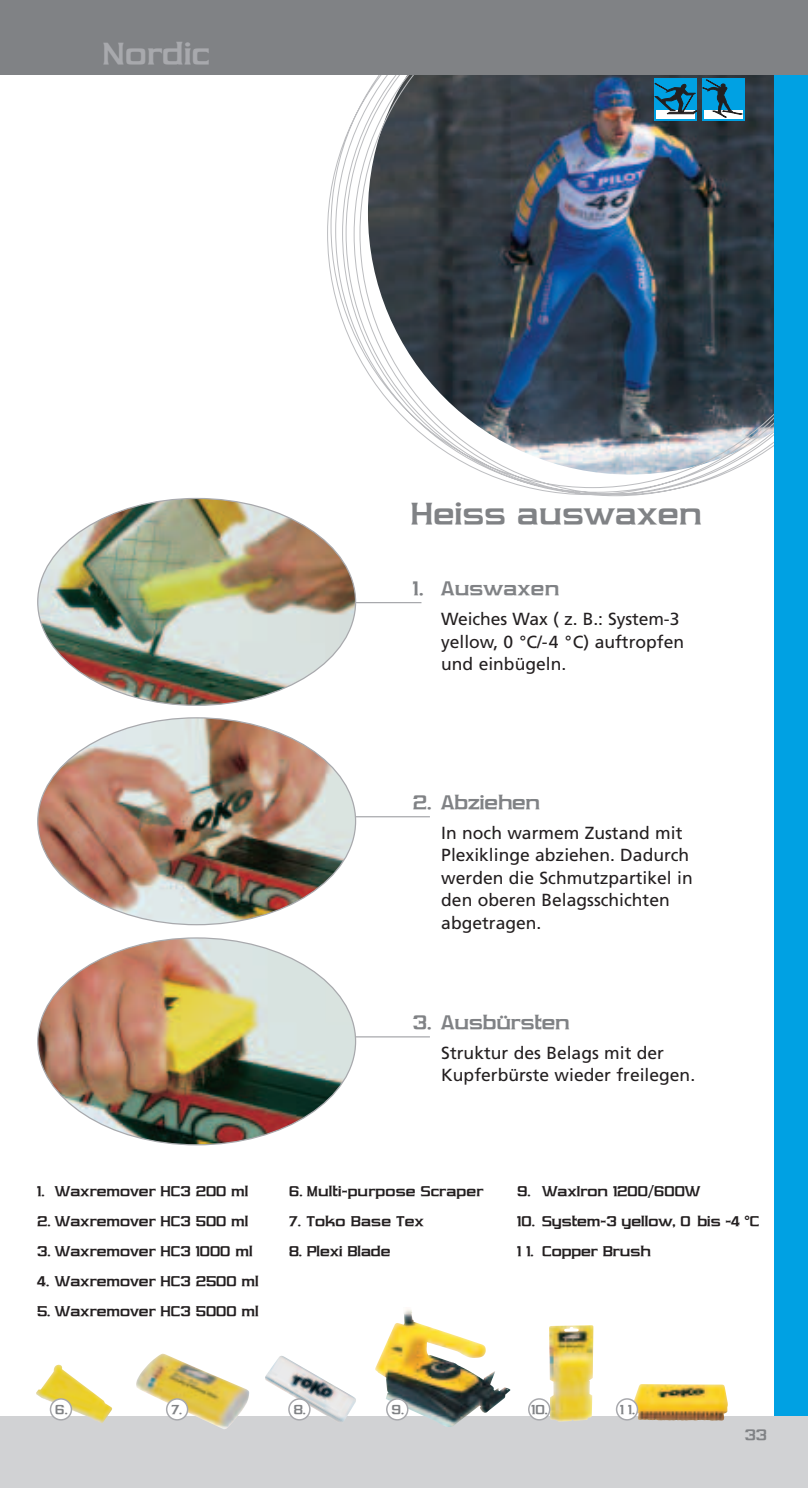
<style>
.page{position:relative;width:808px;height:1488px;background:#fff}
.page>*{position:absolute;margin:0;border:0;box-sizing:border-box;transform-origin:0 0}
.t1{font:700 35px "Vibrocentric";letter-spacing:.01em;color:#808285}
.t2{font:700 35px "Vibrocentric";letter-spacing:.01em;color:#a8a9ad}
.t3{font:700 22.5px "Vibrocentric";color:#808285}
.t4{font:17.5px/22.5px "Frutiger";color:#231f20}
.t5{font:700 17.5px "Vibrocentric";color:#808285}
.t6{font:700 16.25px/30px "Vibrocentric";color:#231f20}
.t7{font:700 15px "Vibrocentric";color:#808285}
</style>
<div class="page">
<img style="left:327px;top:75px;width:447px;height:421px">
<div style="left:774px;top:0;width:33px;height:1487px;background:#00a1e3"></div>
<hr style="left:343px;top:602px;width:78px;height:1px;background:#a8a9ad">
<hr style="left:343px;top:816px;width:87px;height:1px;background:#a8a9ad">
<img style="left:38px;top:498px;width:317px;height:207px;border-radius:50%">
<img style="left:38px;top:718px;width:317px;height:206px;border-radius:50%">
<div style="left:0;top:0;width:807px;height:75px;background:#808285"></div>
<div style="left:0;top:1416px;width:807px;height:71px;background:#d1d2d4"></div>
<hr style="left:343px;top:1036px;width:87px;height:1px;background:#a8a9ad">
<img style="left:38px;top:938px;width:317px;height:206px;border-radius:50%">
<img style="left:136px;top:1353px;width:113px;height:76px">
<img style="left:632px;top:1384px;width:95px;height:36px">
<img style="left:375px;top:1309px;width:135px;height:118px">
<div style="left:654px;top:78px;width:43px;height:42px;background:#00a1e3"></div>
<svg style="left:702px;top:78px;width:42px;height:42px"></svg>
<svg style="left:654px;top:79px;width:88px;height:40px"></svg>
<img style="left:549px;top:1325px;width:44px;height:96px">
<img style="left:265px;top:1356px;width:91px;height:66px">
<img style="left:36px;top:1364px;width:76px;height:59px">
<div style="left:50px;top:1398px;width:21px;height:21px;background:#fff;border-radius:50%"></div>
<div style="left:50px;top:1398px;width:22px;height:22px;border:2px solid #a8a9ad;border-radius:50%"></div>
<div style="left:167px;top:1398px;width:21px;height:21px;background:#fff;border-radius:50%"></div>
<div style="left:166px;top:1398px;width:22px;height:22px;border:2px solid #a8a9ad;border-radius:50%"></div>
<div style="left:289px;top:1398px;width:21px;height:21px;background:#fff;border-radius:50%"></div>
<div style="left:288px;top:1398px;width:22px;height:22px;border:2px solid #a8a9ad;border-radius:50%"></div>
<div style="left:387px;top:1398px;width:20px;height:21px;background:#fff;border-radius:50%"></div>
<div style="left:386px;top:1398px;width:22px;height:22px;border:2px solid #a8a9ad;border-radius:50%"></div>
<div style="left:528px;top:1398px;width:21px;height:21px;background:#fff;border-radius:50%"></div>
<div style="left:528px;top:1398px;width:22px;height:22px;border:2px solid #a8a9ad;border-radius:50%"></div>
<div style="left:616px;top:1398px;width:21px;height:21px;background:#fff;border-radius:50%"></div>
<div style="left:615px;top:1398px;width:23px;height:22px;border:2px solid #a8a9ad;border-radius:50%"></div>
<h1 class="t2" style="left:103px;top:43px;width:108px">Nordic</h1>
<h1 class="t1" style="left:411px;top:502px;width:292px">Heiss auswaxen</h1>
<p class="t3" style="left:413px;top:581px;width:148px">1. Auswaxen</p>
<p class="t4" style="left:441px;top:609px;width:244px">Weiches Wax ( z. B.: System-3 yellow, 0 °C/-4 °C) auftropfen und einbügeln.</p>
<p class="t3" style="left:413px;top:795px;width:129px">2. Abziehen</p>
<p class="t4" style="left:441px;top:822px;width:253px">In noch warmem Zustand mit<br>Plexiklinge abziehen. Dadurch werden die Schmutzpartikel in den oberen Belagsschichten abgetragen.</p>
<p class="t3" style="left:413px;top:1015px;width:158px">3. Ausbürsten</p>
<p class="t4" style="left:441px;top:1042px;width:255px">Struktur des Belags mit der<br>Kupferbürste wieder freilegen.</p>
<p class="t6" style="left:37px;top:1177px;width:213px">1. Waxremover HC3 200 ml</p>
<p class="t6" style="left:37px;top:1207px;width:213px">2. Waxremover HC3 500 ml</p>
<p class="t6" style="left:37px;top:1237px;width:217px">3. Waxremover HC3 1000 ml</p>
<p class="t6" style="left:37px;top:1267px;width:223px">4. Waxremover HC3 2500 ml</p>
<p class="t6" style="left:37px;top:1297px;width:223px">5. Waxremover HC3 5000 ml</p>
<p class="t6" style="left:289px;top:1177px;width:196px">6. Multi-purpose Scraper</p>
<p class="t6" style="left:289px;top:1207px;width:136px">7. Toko Base Tex</p>
<p class="t6" style="left:289px;top:1237px;width:103px">8. Plexi Blade</p>
<p class="t6" style="left:517px;top:1177px;width:185px">9. WaxIron 1200/600W</p>
<p class="t6" style="left:517px;top:1207px;width:243px">10. System-3 yellow, 0 bis -4 °C<br>1 1. Copper Brush</p>
<p class="t7" style="left:55px;top:1404px;width:14px">6.</p>
<p class="t7" style="left:171px;top:1404px;width:12px">7.</p>
<p class="t7" style="left:293px;top:1404px;width:14px">8.</p>
<p class="t7" style="left:391px;top:1404px;width:14px">9.</p>
<p class="t7" style="left:531px;top:1404px;width:18px">10.</p>
<p class="t7" style="left:620px;top:1404px;width:16px">1 1.</p>
<p class="t5" style="left:744px;top:1429px;width:24px">33</p>
</div>
